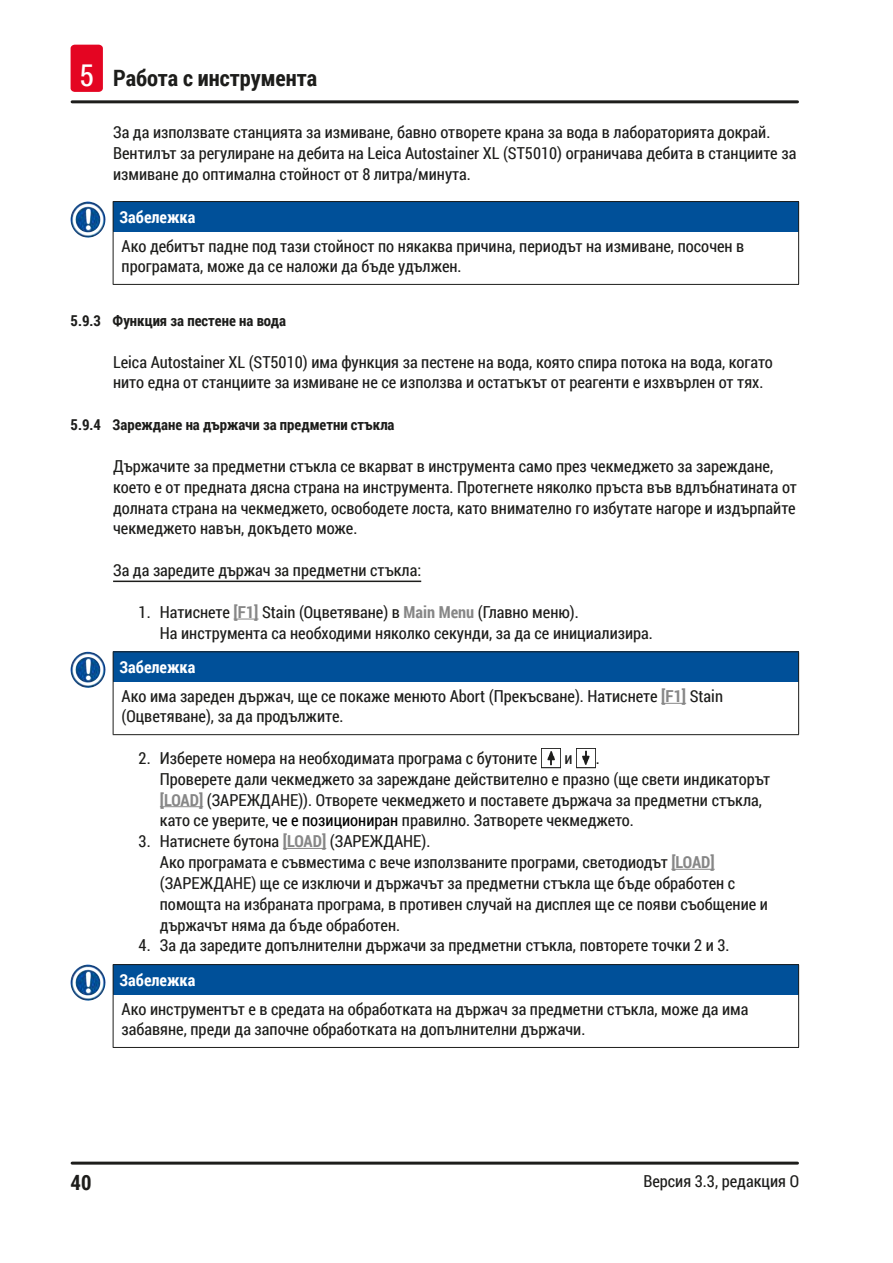
<style>
.page{position:relative;width:893px;height:1263px;background:#fff}
.page>*{position:absolute;margin:0;border:0;box-sizing:border-box;transform-origin:0 0}
.t1{font:700 22.5px "Roboto Condensed";color:#1d1d1b}
.t2{font:700 21px "Roboto Condensed";color:#1d1d1b}
.Description_text{font:16.5px/20.9px "Roboto Condensed";color:#1d1d1b}
.Source_of_danger{font:16.5px/19.8px "Roboto Condensed";color:#1d1d1b}
.I_Topic{font:16.5px "Roboto Condensed";color:#1d1d1b}
.Signalword__no_use_a{font:700 16.5px "Roboto Condensed";color:#fff}
.t3{font:700 15px "Roboto Condensed";color:#1d1d1b}
.s1{font-weight:400;font-size:30px;color:#fff}
.s2{font-weight:700;color:#878787}
.s3{color:#000}
</style>
<div class="page">
<hr style="left:72px;top:1161px;width:725px;height:3px;background:#1d1d1b">
<hr style="left:72px;top:100px;width:725px;height:3px;background:#1d1d1b">
<div style="left:71px;top:45px;width:32px;height:47px;background:#e40522;border-radius:4px"></div>
<hr style="left:113px;top:581px;width:308px;height:1px;background:#1d1d1b">
<svg style="left:234px;top:619px;width:25px;height:1px"></svg>
<hr style="left:160px;top:806px;width:43px;height:1px;background:#878787">
<hr style="left:283px;top:848px;width:43px;height:1px;background:#878787">
<hr style="left:671px;top:869px;width:44px;height:1px;background:#878787">
<div style="left:113px;top:202px;width:686px;height:30px;background:#005099"></div>
<hr style="left:113px;top:202px;width:1px;height:30px;background:#1d1d1b">
<hr style="left:113px;top:232px;width:1px;height:52px;background:#1d1d1b">
<hr style="left:798px;top:232px;width:1px;height:52px;background:#1d1d1b">
<hr style="left:113px;top:284px;width:686px;height:1px;background:#1d1d1b">
<hr style="left:113px;top:201px;width:686px;height:1px;background:#1d1d1b">
<hr style="left:798px;top:202px;width:1px;height:30px;background:#1d1d1b">
<img style="left:71px;top:202px;width:26px;height:36px">
<div style="left:113px;top:652px;width:686px;height:30px;background:#005099"></div>
<hr style="left:113px;top:652px;width:1px;height:30px;background:#1d1d1b">
<hr style="left:113px;top:682px;width:1px;height:52px;background:#1d1d1b">
<hr style="left:798px;top:682px;width:1px;height:52px;background:#1d1d1b">
<hr style="left:113px;top:734px;width:686px;height:1px;background:#1d1d1b">
<hr style="left:113px;top:651px;width:686px;height:1px;background:#1d1d1b">
<hr style="left:798px;top:652px;width:1px;height:30px;background:#1d1d1b">
<img style="left:71px;top:652px;width:26px;height:36px">
<svg style="left:661px;top:703px;width:25px;height:1px"></svg>
<img style="left:541px;top:749px;width:20px;height:19px">
<img style="left:576px;top:749px;width:20px;height:19px">
<div style="left:113px;top:964px;width:686px;height:31px;background:#005099"></div>
<hr style="left:113px;top:965px;width:1px;height:30px;background:#1d1d1b">
<hr style="left:113px;top:995px;width:1px;height:52px;background:#1d1d1b">
<hr style="left:798px;top:995px;width:1px;height:52px;background:#1d1d1b">
<hr style="left:113px;top:1047px;width:686px;height:1px;background:#1d1d1b">
<hr style="left:113px;top:964px;width:686px;height:1px;background:#1d1d1b">
<hr style="left:798px;top:965px;width:1px;height:30px;background:#1d1d1b">
<img style="left:71px;top:964px;width:26px;height:37px">
<h1 class="t1" style="left:79px;top:62px;width:239px"><span class="s1">5</span> Работа с инструмента</h1>
<p class="Description_text" style="left:113px;top:121px;width:685px">За да използвате станцията за измиване, бавно отворете крана за вода в лабораторията докрай.<br>Вентилът за регулиране на дебита на Leica Autostainer XL (ST5010) ограничава дебита в станциите за измиване до оптимална стойност от 8 литра/минута.</p>
<p class="Signalword__no_use_a" style="left:119px;top:206px;width:77px">Забележка</p>
<p class="Source_of_danger" style="left:122px;top:235px;width:624px">Ако дебитът падне под тази стойност по някаква причина, периодът на измиване, посочен в програмата, може да се наложи да бъде удължен.</p>
<p class="t3" style="left:71px;top:310px;width:217px">5.9.3 Функция за пестене на вода</p>
<p class="Description_text" style="left:113px;top:351px;width:661px">Leica Autostainer XL (ST5010) има функция за пестене на вода, която спира потока на вода, когато нито една от станциите за измиване не се използва и остатъкът от реагенти е изхвърлен от тях.</p>
<p class="t3" style="left:71px;top:414px;width:325px">5.9.4 Зареждане на държачи за предметни стъкла</p>
<p class="Description_text" style="left:113px;top:455px;width:685px">Държачите за предметни стъкла се вкарват в инструмента само през чекмеджето за зареждане, което е от предната дясна страна на инструмента. Протегнете няколко пръста във вдлъбнатината от долната страна на чекмеджето, освободете лоста, като внимателно го избутате нагоре и издърпайте чекмеджето навън, докъдето може.</p>
<p class="I_Topic" style="left:113px;top:559px;width:310px">За да заредите държач за предметни стъкла:</p>
<p class="Description_text" style="left:160px;top:601px;width:494px;text-indent:-21px">1. Натиснете <span class="s2">[F1]</span> Stain (Оцветяване) в <span class="s2">Main Menu</span> (Главно меню).<br>На инструмента са необходими няколко секунди, за да се инициализира.</p>
<p class="Signalword__no_use_a" style="left:119px;top:656px;width:77px">Забележка</p>
<p class="Source_of_danger" style="left:122px;top:686px;width:603px">Ако има зареден държач, ще се покаже менюто Abort (Прекъсване). Натиснете <span class="s2">[F1]</span> Stain (Оцветяване), за да продължите.</p>
<p class="Description_text" style="left:139px;top:747px;width:400px">2. Изберете номера на необходимата програма с бутоните</p>
<p class="Description_text" style="left:564px;top:747px;width:10px">и</p>
<p class="Description_text" style="left:160px;top:747px;width:612px;text-indent:436px">.<br>Проверете дали чекмеджето за зареждане действително е празно (ще свети индикаторът <span class="s2">[LOAD]</span> (ЗАРЕЖДАНЕ)). Отворете чекмеджето и поставете държача за предметни стъкла, като се уверите, <span class="s3">че е позициониран</span> правилно. Затворете чекмеджето.</p>
<p class="Description_text" style="left:160px;top:830px;width:610px;text-indent:-21px">3. Натиснете бутона <span class="s2">[LOAD]</span> (ЗАРЕЖДАНЕ).<br>Ако програмата е съвместима с вече използваните програми, светодиодът <span class="s2">[LOAD] </span>(ЗАРЕЖДАНЕ) ще се изключи и държачът за предметни стъкла ще бъде обработен с помощта на избраната програма, в противен случай на дисплея ще се появи съобщение и държачът няма да бъде обработен.</p>
<p class="Description_text" style="left:139px;top:935px;width:592px">4. За да заредите допълнителни държачи за предметни стъкла, повторете точки 2 и 3.</p>
<p class="Signalword__no_use_a" style="left:119px;top:969px;width:77px">Забележка</p>
<p class="Source_of_danger" style="left:122px;top:998px;width:628px">Ако инструментът е в средата на обработката на държач за предметни стъкла, може да има забавяне, преди да започне обработката на допълнителни държачи.</p>
<p class="t2" style="left:71px;top:1168px;width:22px">40</p>
<p class="Description_text" style="left:643px;top:1170px;width:157px">Версия 3.3, редакция O</p>
</div>
